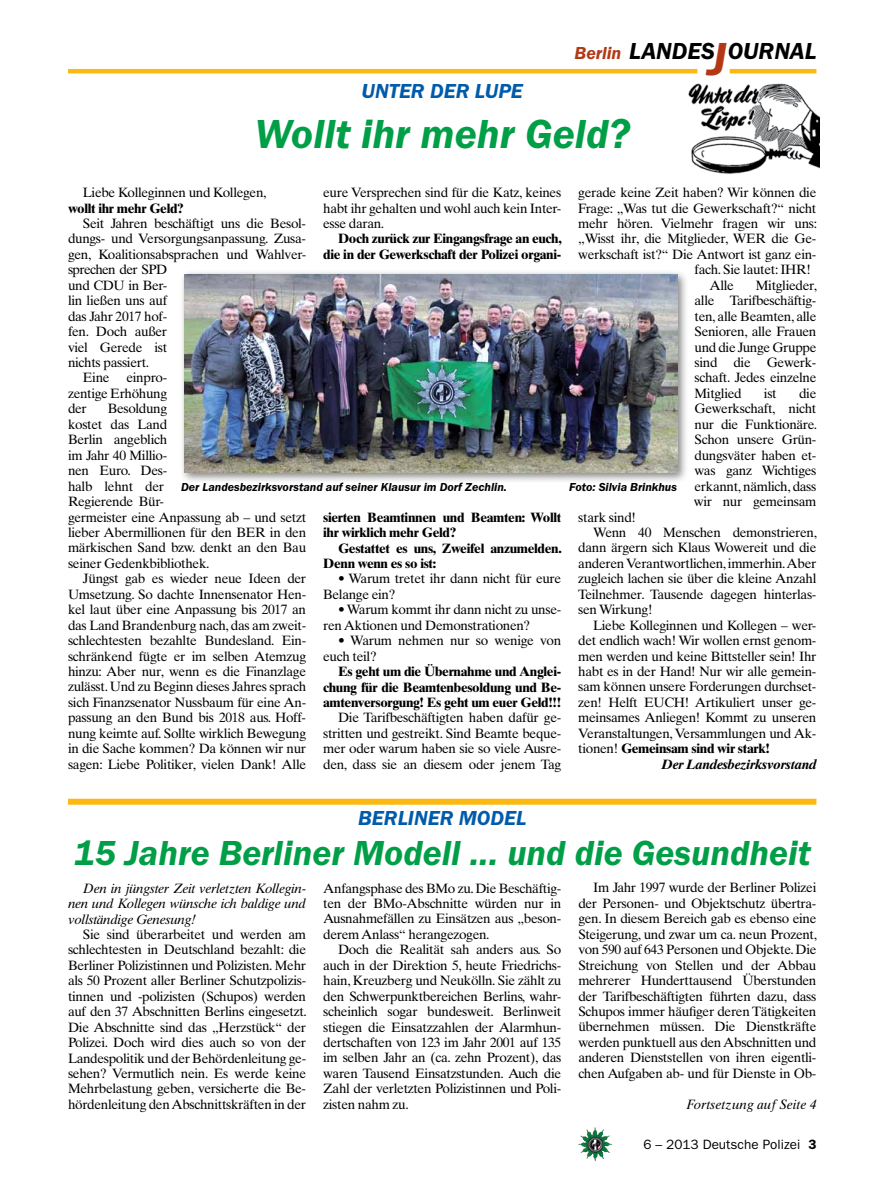
<style>
.page{position:relative;width:893px;height:1191px;background:#fff}
.page>*{position:absolute;margin:0;border:0;box-sizing:border-box;transform-origin:0 0}
.t1{font:italic 600 42px "Franklin Gothic Itc T";color:#009f47}
.t2{font:italic 600 36px "Franklin Gothic Itc T";color:#009f47}
.t3{font:italic 600 24px "Franklin Gothic Itc T";color:#000}
.t4{font:italic 600 21px "Franklin Gothic Itc T";color:#005baa}
.t5{font:italic 600 18px "Franklin Gothic Itc T";color:#b33916}
.t6{font:13.5px/15.5px "Times Ten";letter-spacing:-.025em;color:#000;text-align:justify}
.t7{font:700 13.5px/15.5px "Times Ten";letter-spacing:-.025em;color:#000}
.t8{font:italic 13.5px/15.5px "Times Ten";letter-spacing:-.025em;color:#000;text-align:justify}
.t9{font:italic 700 13.5px "Times Ten";letter-spacing:-.025em;color:#000}
.t10{font:13.5px "Franklin Gothic";color:#000}
.t11{font:italic 13.5px "Times Ten";color:#000}
.t12{font:13.5px "Times Ten";letter-spacing:-.05em;color:#000}
.t13{font:italic 600 12px "Franklin Gothic Itc T";color:#000}
.s1{font-size:48px;color:#b33916}
.s2{font-weight:400}
.s3{font-weight:600}
</style>
<div class="page">
<img style="left:578px;top:1127px;width:17px;height:25px">
<hr style="left:730px;top:69px;width:86px;height:4px;background:#fdb913">
<hr style="left:68px;top:69px;width:629px;height:4px;background:#fdb913">
<img style="left:688px;top:83px;width:132px;height:91px">
<div style="left:179px;top:269px;width:510px;height:214px;background:#000;opacity:.5"></div>
<img style="left:184px;top:274px;width:493px;height:198px">
<div style="left:68px;top:798px;width:748px;height:6px;background:#fdb913"></div>
<h3 class="t5" style="left:575px;top:42px;width:48px">Berlin</h3>
<h3 class="t3" style="left:629px;top:37px;width:189px">LANDES<span class="s1">J</span>OURNAL</h3>
<h3 class="t4" style="left:362px;top:79px;width:83px">Unter der</h3>
<h3 class="t4" style="left:475px;top:79px;width:24px">Lupe</h3>
<h1 class="t1" style="left:255px;top:109px;width:377px">Wollt ihr mehr Geld?</h1>
<p class="t6" style="left:83px;top:185px;width:185px">Liebe Kolleginnen und Kollegen,</p>
<p class="t7" style="left:68px;top:200px;width:118px">wollt ihr mehr Geld?</p>
<p class="t6" style="left:83px;top:215px;width:225px">Seit Jahren beschäftigt uns die Besol-</p>
<p class="t6" style="left:68px;top:231px;width:240px">dungs- und Versorgungsanpassung. Zusa-</p>
<p class="t6" style="left:68px;top:246px;width:240px">gen, Koalitionsabsprachen und Wahlver-</p>
<p class="t12" style="left:68px;top:262px;width:101px">sprechen der SPD</p>
<p class="t6" style="left:68px;top:277px;width:101px">und CDU in Ber-</p>
<p class="t6" style="left:68px;top:293px;width:101px">lin ließen uns auf</p>
<p class="t6" style="left:68px;top:308px;width:101px">das Jahr 2017 hof-</p>
<p class="t6" style="left:68px;top:324px;width:101px">fen. Doch außer</p>
<p class="t6" style="left:68px;top:339px;width:101px">viel Gerede ist</p>
<p class="t6" style="left:68px;top:354px;width:83px">nichts passiert.</p>
<p class="t6" style="left:83px;top:370px;width:86px">Eine einpro-</p>
<p class="t6" style="left:68px;top:385px;width:101px">zentige Erhöhung</p>
<p class="t6" style="left:68px;top:401px;width:20px">der</p>
<p class="t6" style="left:323px;top:185px;width:240px">eure Versprechen sind für die Katz, keines habt ihr gehalten und wohl auch kein Inter&shy;esse daran.</p>
<p class="t7" style="left:323px;top:231px;width:240px;text-align:right">Doch zurück zur Eingangsfrage an euch, die in der Gewerkschaft der Polizei organi-</p>
<p class="t6" style="left:578px;top:185px;width:240px">gerade keine Zeit haben? Wir können die</p>
<p class="t6" style="left:578px;top:200px;width:240px">Frage: „Was tut die Gewerkschaft?“ nicht</p>
<p class="t6" style="left:578px;top:215px;width:240px">mehr hören. Vielmehr fragen wir uns:</p>
<p class="t6" style="left:578px;top:231px;width:240px">„Wisst ihr, die Mitglieder, WER die Ge-</p>
<p class="t6" style="left:578px;top:246px;width:240px">werkschaft ist?“ Die Antwort ist ganz ein-</p>
<p class="t6" style="left:694px;top:262px;width:118px">fach. Sie lautet: IHR!</p>
<p class="t6" style="left:709px;top:277px;width:26px">Alle</p>
<p class="t6" style="left:694px;top:277px;width:124px;text-indent:61px">Mitglieder, alle Tarifbeschäftig&shy;ten, alle Beamten, alle Senioren, alle Frauen und die Junge Gruppe sind die Gewerk&shy;schaft. Jedes einzelne Mitglied</p>
<p class="t6" style="left:694px;top:385px;width:125px;text-indent:105px">die Gewerkschaft, nicht nur die Funktionäre.<br>Schon unsere Grün&shy;dungsväter haben et&shy;was ganz Wichtiges erkannt, nämlich, dass wir nur gemeinsam</p>
<p class="t6" style="left:764px;top:385px;width:14px">ist</p>
<p class="t6" style="left:68px;top:401px;width:240px;text-align:left;text-indent:40px">Besoldung<br>kostet das Land<br>Berlin angeblich<br>im Jahr 40 Millio-<br>nen Euro. Des-<br>halb lehnt der<br>Regierende Bür-<br>germeister eine Anpassung ab – und setzt lieber Abermillionen für den BER in den märkischen Sand bzw. denkt an den Bau seiner Gedenkbibliothek.</p>
<p class="t6" style="left:68px;top:571px;width:240px;text-indent:15px">Jüngst gab es wieder neue Ideen der Umsetzung. So dachte Innensenator Hen&shy;kel laut über eine Anpassung bis 2017 an das Land Brandenburg nach, das am zweit&shy;schlechtesten bezahlte Bundesland. Ein&shy;schränkend fügte er im selben Atemzug hinzu: Aber nur, wenn es die Finanzlage zulässt. Und zu Beginn dieses Jahres sprach sich Finanzsenator Nussbaum für eine An&shy;passung an den Bund bis 2018 aus. Hoff&shy;nung keimte auf. Sollte wirklich Bewegung in die Sache kommen? Da können wir nur sagen: Liebe Politiker, vielen Dank! Alle</p>
<p class="t13" style="left:181px;top:480px;width:327px">Der Landesbezirksvorstand auf seiner Klausur im Dorf Zechlin.</p>
<p class="t13" style="left:569px;top:480px;width:109px">Foto: Silvia Brinkhus</p>
<p class="t6" style="left:578px;top:509px;width:59px">stark sind!</p>
<p class="t6" style="left:593px;top:524px;width:225px">Wenn 40 Menschen demonstrieren,</p>
<p class="t6" style="left:578px;top:540px;width:240px">dann ärgern sich Klaus Wowereit und die</p>
<p class="t6" style="left:578px;top:555px;width:240px">anderen Verantwortlichen, immerhin. Aber</p>
<p class="t6" style="left:578px;top:571px;width:240px">zugleich lachen sie über die kleine Anzahl</p>
<p class="t6" style="left:578px;top:586px;width:240px">Teilnehmer. Tausende dagegen hinterlas-</p>
<p class="t6" style="left:578px;top:602px;width:76px">sen Wirkung!</p>
<p class="t6" style="left:593px;top:617px;width:225px">Liebe Kolleginnen und Kollegen – wer-</p>
<p class="t6" style="left:578px;top:632px;width:240px">det endlich wach! Wir wollen ernst genom-</p>
<p class="t6" style="left:578px;top:648px;width:240px">men werden und keine Bittsteller sein! Ihr</p>
<p class="t6" style="left:578px;top:663px;width:240px">habt es in der Hand! Nur wir alle gemein-</p>
<p class="t6" style="left:578px;top:679px;width:240px">sam können unsere Forderungen durchset-</p>
<p class="t6" style="left:578px;top:694px;width:240px">zen! Helft EUCH! Artikuliert unser ge-</p>
<p class="t6" style="left:578px;top:710px;width:240px">meinsames Anliegen! Kommt zu unseren</p>
<p class="t6" style="left:578px;top:725px;width:240px">Veranstaltungen, Versammlungen und Ak-</p>
<p class="t7" style="left:578px;top:740px;width:193px"><span class="s2">tionen!</span> Gemeinsam sind wir stark!</p>
<p class="t9" style="left:662px;top:756px;width:156px">Der Landesbezirksvorstand</p>
<p class="t7" style="left:323px;top:509px;width:240px">sierten Beamtinnen und Beamten: Wollt ihr wirklich mehr Geld?</p>
<p class="t7" style="left:323px;top:540px;width:240px;text-indent:15px">Gestattet es uns, Zweifel anzumelden.<br>Denn wenn es so ist:</p>
<p class="t6" style="left:323px;top:571px;width:240px;text-indent:15px">• Warum tretet ihr dann nicht für eure<br>Belange ein?</p>
<p class="t6" style="left:323px;top:602px;width:240px;text-indent:15px">• Warum kommt ihr dann nicht zu unse&shy;ren Aktionen und Demonstrationen?</p>
<p class="t6" style="left:323px;top:633px;width:240px;text-indent:15px">• Warum nehmen nur so wenige von euch teil?</p>
<p class="t7" style="left:323px;top:663px;width:240px;text-align:justify;text-indent:15px">Es geht um die Übernahme und Anglei&shy;chung für die Beamtenbesoldung und Be&shy;amtenversorgung! Es geht um euer Geld!!!</p>
<p class="t6" style="left:323px;top:710px;width:240px;text-indent:15px">Die Tarifbeschäftigten haben dafür ge&shy;stritten und gestreikt. Sind Beamte beque&shy;mer oder warum haben sie so viele Ausre&shy;den, dass sie an diesem oder jenem Tag</p>
<h3 class="t4" style="left:358px;top:805px;width:13px">berliner</h3>
<h3 class="t4" style="left:459px;top:805px;width:15px">model</h3>
<h2 class="t2" style="left:74px;top:832px;width:739px">15 Jahre Berliner Modell ... und die Gesundheit</h2>
<p class="t8" style="left:68px;top:880px;width:240px;text-indent:15px">Den in jüngster Zeit verletzten Kollegin&shy;nen und Kollegen wünsche ich baldige und vollständige Genesung!</p>
<p class="t6" style="left:68px;top:926px;width:240px;text-indent:15px">Sie sind überarbeitet und werden am schlechtesten in Deutschland bezahlt: die Berliner Polizistinnen und Polizisten. Mehr als 50 Prozent aller Berliner Schutzpolizis&shy;tinnen und -polizisten (Schupos) werden auf den 37 Abschnitten Berlins eingesetzt.<br>Die Abschnitte sind das „Herzstück“ der Polizei. Doch wird dies auch so von der Landespolitik und der Behördenleitung ge&shy;sehen? Vermutlich nein. Es werde keine Mehrbelastung geben, versicherte die Be&shy;hördenleitung den Abschnittskräften in der</p>
<p class="t6" style="left:578px;top:880px;width:240px;text-indent:15px">Im Jahr 1997 wurde der Berliner Polizei der Personen- und Objektschutz übertra&shy;gen. In diesem Bereich gab es ebenso eine Steigerung, und zwar um ca. neun Prozent, von 590 auf 643 Personen und Objekte. Die Streichung von Stellen und der Abbau mehrerer Hunderttausend Überstunden der Tarifbeschäftigten führten dazu, dass Schupos immer häufiger deren Tätigkeiten übernehmen müssen. Die Dienstkräfte werden punktuell aus den Abschnitten und anderen Dienststellen von ihren eigentli&shy;chen Aufgaben ab- und für Dienste in Ob-</p>
<p class="t11" style="left:686px;top:1096px;width:132px">Fortsetzung auf Seite 4</p>
<p class="t6" style="left:323px;top:880px;width:240px">Anfangsphase des BMo zu. Die Beschäftig&shy;ten der BMo-Abschnitte würden nur in Ausnahmefällen zu Einsätzen aus „beson&shy;derem Anlass“ herangezogen.</p>
<p class="t6" style="left:323px;top:942px;width:240px;text-indent:15px">Doch die Realität sah anders aus. So auch in der Direktion 5, heute Friedrichs&shy;hain, Kreuzberg und Neukölln. Sie zählt zu den Schwerpunktbereichen Berlins, wahr&shy;scheinlich sogar bundesweit. Berlinweit stiegen die Einsatzzahlen der Alarmhun&shy;dertschaften von 123 im Jahr 2001 auf 135 im selben Jahr an (ca. zehn Prozent), das waren Tausend Einsatzstunden. Auch die Zahl der verletzten Polizistinnen und Poli&shy;zisten nahm zu.</p>
<p class="t10" style="left:643px;top:1136px;width:175px">6 – 2013 Deutsche Polizei <span class="s3">3</span></p>
</div>
